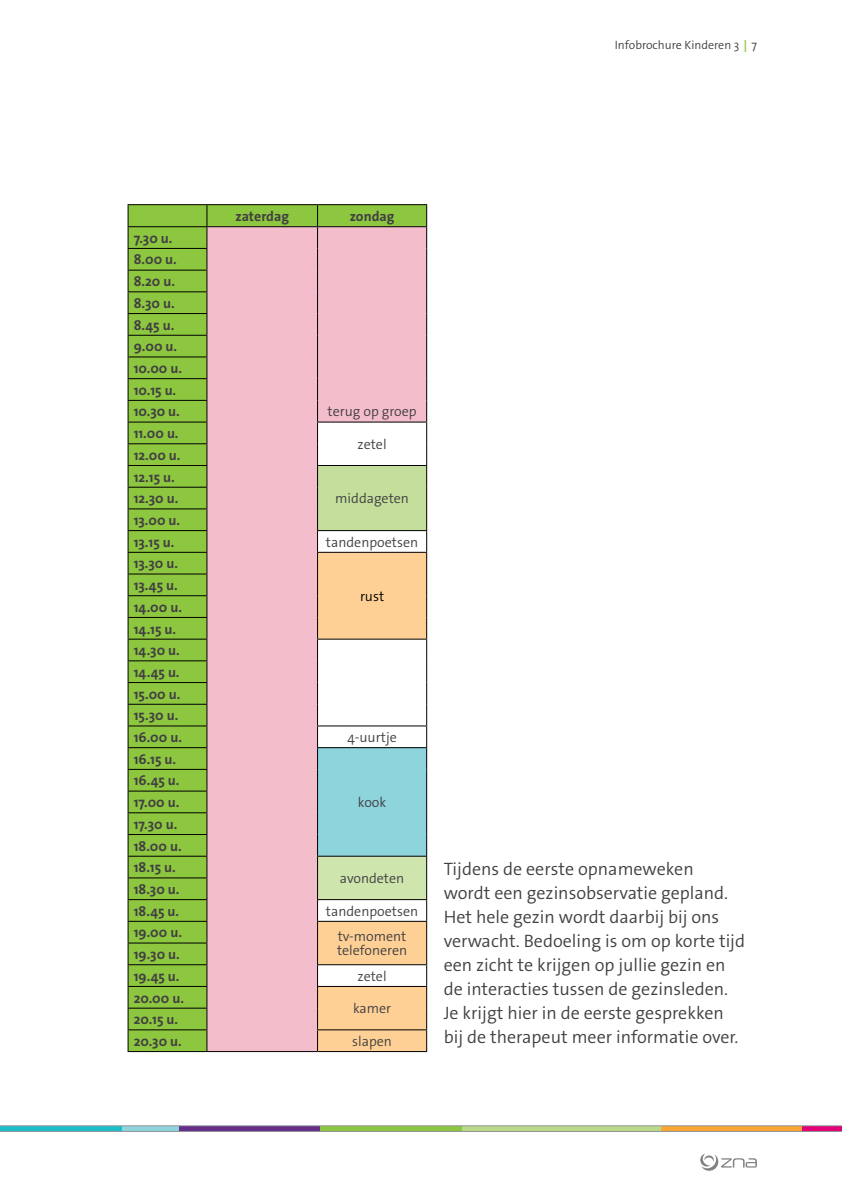
<style>
.page{position:relative;width:842px;height:1191px;background:#fff}
.page>*{position:absolute;margin:0;border:0;box-sizing:border-box;transform-origin:0 0}
.t1{font:300 18px/24px "The Sans Os F";color:#414042}
.t2{font:700 14px/21.6px "The Sans Os F";color:#414042}
.t3{font:300 14px "The Sans Os F";color:#414042}
.t4{font:300 14px "The Sans Os F";color:#000}
.t5{font:300 12px "The Sans Os F";color:#414042}
.s1{font-weight:700;color:#98cb4f}
</style>
<div class="page">
<svg style="left:0;top:1125px;width:842px;height:6px;background:#9aa387"></svg>
<svg style="left:700px;top:1153px;width:57px;height:18px"></svg>
<div style="left:129px;top:205px;width:297px;height:846px;background:#8dc63f"></div>
<div style="left:207px;top:227px;width:219px;height:824px;background:#f4bdcc"></div>
<div style="left:318px;top:465px;width:109px;height:65px;background:#c4df9b"></div>
<svg style="left:318px;top:553px;width:108px;height:498px;fill:#fed095"></svg>
<div style="left:318px;top:747px;width:109px;height:109px;background:#8ed4dc"></div>
<div style="left:318px;top:856px;width:109px;height:43px;background:#cfe5ae"></div>
<hr style="left:128px;top:573px;width:79px;height:1px;background:#000">
<hr style="left:128px;top:595px;width:79px;height:1px;background:#000">
<hr style="left:128px;top:617px;width:79px;height:1px;background:#000">
<hr style="left:128px;top:638px;width:79px;height:1px;background:#000">
<hr style="left:128px;top:660px;width:79px;height:1px;background:#000">
<hr style="left:128px;top:682px;width:79px;height:1px;background:#000">
<hr style="left:128px;top:704px;width:79px;height:1px;background:#000">
<hr style="left:128px;top:725px;width:79px;height:1px;background:#000">
<hr style="left:317px;top:725px;width:110px;height:1px;background:#000">
<hr style="left:128px;top:747px;width:79px;height:1px;background:#000">
<hr style="left:317px;top:747px;width:110px;height:1px;background:#000">
<hr style="left:128px;top:769px;width:79px;height:1px;background:#000">
<hr style="left:128px;top:790px;width:79px;height:1px;background:#000">
<hr style="left:128px;top:812px;width:79px;height:1px;background:#000">
<hr style="left:128px;top:834px;width:79px;height:1px;background:#000">
<hr style="left:128px;top:855px;width:79px;height:1px;background:#000">
<hr style="left:317px;top:855px;width:110px;height:1px;background:#000">
<hr style="left:128px;top:877px;width:79px;height:1px;background:#000">
<hr style="left:128px;top:899px;width:79px;height:1px;background:#000">
<hr style="left:317px;top:899px;width:110px;height:1px;background:#000">
<hr style="left:128px;top:920px;width:79px;height:1px;background:#000">
<hr style="left:317px;top:920px;width:110px;height:1px;background:#000">
<hr style="left:128px;top:942px;width:79px;height:1px;background:#000">
<hr style="left:128px;top:964px;width:79px;height:1px;background:#000">
<hr style="left:317px;top:964px;width:110px;height:1px;background:#000">
<hr style="left:128px;top:986px;width:79px;height:1px;background:#000">
<hr style="left:128px;top:1007px;width:79px;height:1px;background:#000">
<hr style="left:128px;top:1029px;width:79px;height:1px;background:#000">
<hr style="left:128px;top:1051px;width:79px;height:1px;background:#000">
<hr style="left:128px;top:204px;width:79px;height:1px;background:#000">
<hr style="left:207px;top:204px;width:111px;height:1px;background:#000">
<hr style="left:318px;top:204px;width:109px;height:1px;background:#000">
<hr style="left:128px;top:226px;width:79px;height:1px;background:#000">
<hr style="left:207px;top:226px;width:111px;height:1px;background:#000">
<hr style="left:318px;top:226px;width:109px;height:1px;background:#000">
<hr style="left:128px;top:248px;width:79px;height:1px;background:#000">
<hr style="left:128px;top:270px;width:79px;height:1px;background:#000">
<hr style="left:128px;top:291px;width:79px;height:1px;background:#000">
<hr style="left:128px;top:313px;width:79px;height:1px;background:#000">
<hr style="left:128px;top:335px;width:79px;height:1px;background:#000">
<hr style="left:128px;top:356px;width:79px;height:1px;background:#000">
<hr style="left:128px;top:378px;width:79px;height:1px;background:#000">
<hr style="left:128px;top:400px;width:79px;height:1px;background:#000">
<hr style="left:128px;top:421px;width:79px;height:1px;background:#000">
<hr style="left:317px;top:421px;width:110px;height:1px;background:#000">
<hr style="left:128px;top:443px;width:79px;height:1px;background:#000">
<hr style="left:128px;top:465px;width:79px;height:1px;background:#000">
<hr style="left:317px;top:465px;width:110px;height:1px;background:#000">
<hr style="left:128px;top:487px;width:79px;height:1px;background:#000">
<hr style="left:128px;top:508px;width:79px;height:1px;background:#000">
<hr style="left:128px;top:530px;width:79px;height:1px;background:#000">
<svg style="left:128px;top:205px;width:1px;height:846px"></svg>
<hr style="left:128px;top:552px;width:79px;height:1px;background:#000">
<hr style="left:317px;top:638px;width:110px;height:1px;background:#000">
<hr style="left:317px;top:530px;width:110px;height:1px;background:#000">
<hr style="left:317px;top:552px;width:110px;height:1px;background:#000">
<hr style="left:317px;top:986px;width:110px;height:1px;background:#000">
<svg style="left:206px;top:205px;width:1px;height:846px"></svg>
<hr style="left:317px;top:1029px;width:110px;height:1px;background:#000">
<svg style="left:317px;top:205px;width:1px;height:846px"></svg>
<hr style="left:207px;top:1051px;width:111px;height:1px;background:#000">
<hr style="left:318px;top:1051px;width:109px;height:1px;background:#000">
<svg style="left:426px;top:205px;width:1px;height:846px"></svg>
<p class="t5" style="left:615px;top:37px;width:144px">Infobrochure Kinderen 3<span class="s1">↕</span>7</p>
<p class="t2" style="left:134px;top:227px;width:40px">7.30 u.</p>
<p class="t2" style="left:134px;top:249px;width:50px">8.00 u.<br>8.20 u.<br>8.30 u.<br>8.45 u.<br>9.00 u.<br>10.00 u.<br>10.15 u.<br>10.30 u.<br>11.00 u.</p>
<p class="t2" style="left:134px;top:444px;width:48px">12.00 u.<br>12.15 u.<br>12.30 u.</p>
<p class="t2" style="left:134px;top:509px;width:48px">13.00 u.<br>13.15 u.</p>
<p class="t2" style="left:134px;top:553px;width:46px">13.30 u.</p>
<p class="t2" style="left:134px;top:574px;width:50px">13.45 u.<br>14.00 u.<br>14.15 u.<br>14.30 u.<br>14.45 u.<br>15.00 u.<br>15.30 u.<br>16.00 u.</p>
<p class="t2" style="left:134px;top:748px;width:44px">16.15 u.</p>
<p class="t2" style="left:134px;top:770px;width:49px">16.45 u.<br>17.00 u.<br>17.30 u.<br>18.00 u.<br>18.15 u.</p>
<p class="t2" style="left:134px;top:878px;width:47px">18.30 u.<br>18.45 u.</p>
<p class="t2" style="left:235px;top:205px;width:55px">zaterdag</p>
<p class="t2" style="left:350px;top:205px;width:46px">zondag</p>
<p class="t3" style="left:328px;top:403px;width:91px">terug op groep</p>
<p class="t3" style="left:358px;top:435px;width:30px">zetel</p>
<p class="t3" style="left:335px;top:489px;width:75px">middageten</p>
<p class="t3" style="left:326px;top:533px;width:94px">tandenpoetsen</p>
<p class="t4" style="left:360px;top:587px;width:26px">rust</p>
<p class="t3" style="left:347px;top:728px;width:51px">4-uurtje</p>
<p class="t3" style="left:358px;top:793px;width:30px">kook</p>
<p class="t3" style="left:340px;top:869px;width:66px">avondeten</p>
<p class="t3" style="left:326px;top:902px;width:94px">tandenpoetsen</p>
<p class="t2" style="left:134px;top:922px;width:50px">19.00 u.</p>
<p class="t3" style="left:338px;top:927px;width:70px">tv-moment</p>
<p class="t2" style="left:134px;top:943px;width:48px">19.30 u.</p>
<p class="t3" style="left:337px;top:941px;width:72px">telefoneren</p>
<p class="t2" style="left:134px;top:965px;width:47px">19.45 u.</p>
<p class="t3" style="left:358px;top:967px;width:30px">zetel</p>
<p class="t2" style="left:134px;top:987px;width:52px">20.00 u.</p>
<p class="t3" style="left:353px;top:999px;width:40px">kamer</p>
<p class="t2" style="left:134px;top:1008px;width:50px">20.15 u.<br>20.30 u.</p>
<p class="t3" style="left:352px;top:1032px;width:41px">slapen</p>
<p class="t1" style="left:444px;top:857px;width:303px">Tijdens de eerste opnameweken<br>wordt een gezinsobservatie gepland.<br>Het hele gezin wordt daarbij bij ons verwacht. Bedoeling is om op korte tijd een zicht te krijgen op jullie gezin en de interacties tussen de gezinsleden.<br>Je krijgt hier in de eerste gesprekken bij de therapeut meer informatie over.</p>
</div>
